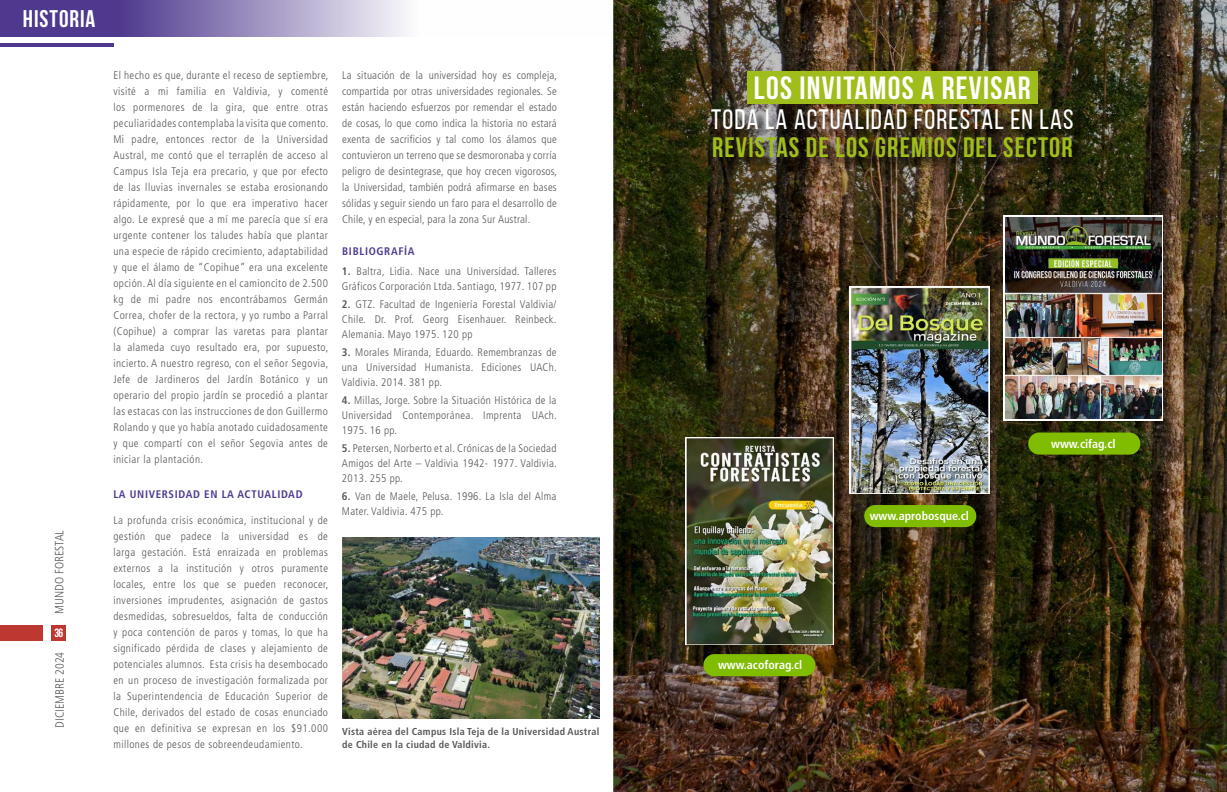
<style>
.page{position:relative;width:1227px;height:792px;background:#fff}
.page>*{position:absolute;margin:0;border:0;box-sizing:border-box;transform-origin:0 0}
.t1{font:700 32px "Bebas Neue";letter-spacing:.04em;color:#fff}
.t2{font:28px "Bebas Neue";letter-spacing:.04em;color:#fff}
.t3{font:700 28px "Bebas Neue";letter-spacing:.04em;color:#a0be1b}
.t4{font:700 24px "Bebas Neue";letter-spacing:.04em;color:#fff}
.t5{font:700 condensed 12px "Frutiger LT Std";color:#fff}
.t6{font:300 condensed 12px "Frutiger LT Std";color:#575756}
.t7{font:700 12px "Bebas Neue";color:#fff}
.t8{font:300 condensed 11px/16px "Frutiger LT Std";letter-spacing:.03em;color:#575756;text-align:justify}
.t9{font:700 condensed 11px "Frutiger LT Std";letter-spacing:.06em;color:#4f398e}
.t10{font:700 condensed 10px/13px "Frutiger LT Std";letter-spacing:.03em;color:#575756}
.s1{font-weight:700}
</style>
<div class="page">
<div style="left:0;top:626px;width:43px;height:15px;background:#be3832"></div>
<div style="left:52px;top:626px;width:14px;height:15px;background:#be3832"></div>
<hr style="left:0;top:43px;width:114px;height:4px;background:#4f398e">
<svg style="left:0;top:0;width:407px;height:37px;background:#897bb3"></svg>
<img style="left:342px;top:537px;width:257px;height:182px">
<img style="left:613px;top:0;width:614px;height:792px">
<img style="left:849px;top:286px;width:140px;height:208px">
<img style="left:685px;top:437px;width:148px;height:208px">
<div style="left:703px;top:654px;width:112px;height:22px;background:#80bc00;border-radius:11px"></div>
<div style="left:864px;top:505px;width:112px;height:22px;background:#80bc00;border-radius:11px"></div>
<div style="left:1028px;top:433px;width:112px;height:22px;background:#80bc00;border-radius:11px"></div>
<div style="left:1004px;top:215px;width:159px;height:206px;background:linear-gradient(to right,#fff,#fff)"></div>
<img style="left:1005px;top:217px;width:156px;height:202px">
<div style="left:747px;top:71px;width:291px;height:32px;background:#a0be1b"></div>
<div style="left:713px;top:111px;width:372px;height:58px;background:#000;opacity:.75"></div>
<h3 class="t4" style="left:23px;top:6px;width:74px">HISTORIA</h3>
<p class="t6" style="left:52px;top:614px;width:85px;rotate:-90deg">MUNDO FORESTAL</p>
<p class="t6" style="left:53px;top:728px;width:77px;rotate:-90deg">DICIEMBRE 2024</p>
<p class="t7" style="left:54px;top:626px;width:10px">36</p>
<p class="t8" style="left:113px;top:67px;width:216px">El hecho es que, durante el receso de septiembre, visité a mi familia en Valdivia, y comenté los pormenores de la gira, que entre otras peculiaridades contemplaba la visita que comento.<br>Mi padre, entonces rector de la Universidad Austral, me contó que el terraplén de acceso al Campus Isla Teja era precario, y que por efecto de las lluvias invernales se estaba erosionando rápidamente, por lo que era imperativo hacer algo. Le expresé que a mí me parecía que sí era urgente contener los taludes había que plantar una especie de rápido crecimiento, adaptabilidad y que el álamo de “Copihue” era una excelente opción. Al día siguiente en el camioncito de 2.500 kg de mi padre nos encontrábamos Germán Correa, chofer de la rectora, y yo rumbo a Parral (Copihue) a comprar las varetas para plantar la alameda cuyo resultado era, por supuesto, incierto. A nuestro regreso, con el señor Segovia, Jefe de Jardineros del Jardín Botánico y un operario del propio jardín se procedió a plantar las estacas con las instrucciones de don Guillermo Rolando y que yo había anotado cuidadosamente y que compartí con el señor Segovia antes de iniciar la plantación.</p>
<p class="t9" style="left:113px;top:487px;width:191px">LA UNIVERSIDAD EN LA ACTUALIDAD</p>
<p class="t8" style="left:113px;top:512px;width:216px">La profunda crisis económica, institucional y de gestión que padece la universidad es de larga gestación. Está enraizada en problemas externos a la institución y otros puramente locales, entre los que se pueden reconocer, inversiones imprudentes, asignación de gastos desmedidas, sobresueldos, falta de conducción y poca contención de paros y tomas, lo que ha significado pérdida de clases y alejamiento de potenciales alumnos. Esta crisis ha desembocado en un proceso de investigación formalizada por la Superintendencia de Educación Superior de Chile, derivados del estado de cosas enunciado que en definitiva se expresan en los $91.000 millones de pesos de sobreendeudamiento.</p>
<p class="t8" style="left:342px;top:68px;width:217px">La situación de la universidad hoy es compleja, compartida por otras universidades regionales. Se están haciendo esfuerzos por remendar el estado de cosas, lo que como indica la historia no estará exenta de sacrificios y tal como los álamos que contuvieron un terreno que se desmoronaba y corría peligro de desintegrase, que hoy crecen vigorosos, la Universidad, también podrá afirmarse en bases sólidas y seguir siendo un faro para el desarrollo de Chile, y en especial, para la zona Sur Austral.</p>
<p class="t9" style="left:342px;top:245px;width:74px">BIBLIOGRAFÍA</p>
<p class="t8" style="left:342px;top:264px;width:216px;line-height:15px"><span class="s1">1.</span> Baltra, Lidia. Nace una Universidad. Talleres<br>Gráficos Corporación Ltda. Santiago, 1977. 107 pp</p>
<p class="t8" style="left:342px;top:297px;width:216px;line-height:15px"><span class="s1">2.</span> GTZ. Facultad de Ingeniería Forestal Valdivia/ Chile. Dr. Prof. Georg Eisenhauer. Reinbeck.<br>Alemania. Mayo 1975. 120 pp</p>
<p class="t8" style="left:342px;top:345px;width:216px;line-height:15px"><span class="s1">3.</span> Morales Miranda, Eduardo. Remembranzas de una Universidad Humanista. Ediciones UACh.<br>Valdivia. 2014. 381 pp.</p>
<p class="t8" style="left:342px;top:393px;width:216px;line-height:15px"><span class="s1">4.</span> Millas, Jorge. Sobre la Situación Histórica de la Universidad Contemporánea. Imprenta UAch.<br>1975. 16 pp.</p>
<p class="t8" style="left:342px;top:441px;width:216px;line-height:15px"><span class="s1">5.</span> Petersen, Norberto et al. Crónicas de la Sociedad Amigos del Arte – Valdivia 1942- 1977. Valdivia.<br>2013. 255 pp.</p>
<p class="t8" style="left:342px;top:489px;width:216px;line-height:15px"><span class="s1">6.</span> Van de Maele, Pelusa. 1996. La Isla del Alma<br>Mater. Valdivia. 475 pp.</p>
<p class="t10" style="left:342px;top:725px;width:259px">Vista aérea del Campus Isla Teja de la Universidad Austral de Chile en la ciudad de Valdivia.</p>
<h1 class="t1" style="left:754px;top:71px;width:278px">LOS INVITAMOS A REVISAR</h1>
<h2 class="t2" style="left:711px;top:104px;width:364px">TODA LA ACTUALIDAD FORESTAL EN LAS</h2>
<h2 class="t3" style="left:712px;top:132px;width:362px">REVISTAS DE LOS GREMIOS DEL SECTOR</h2>
<p class="t5" style="left:718px;top:658px;width:86px">www.acoforag.cl</p>
<p class="t5" style="left:870px;top:509px;width:101px">www.aprobosque.cl</p>
<p class="t5" style="left:1051px;top:436px;width:66px">www.cifag.cl</p>
</div>
